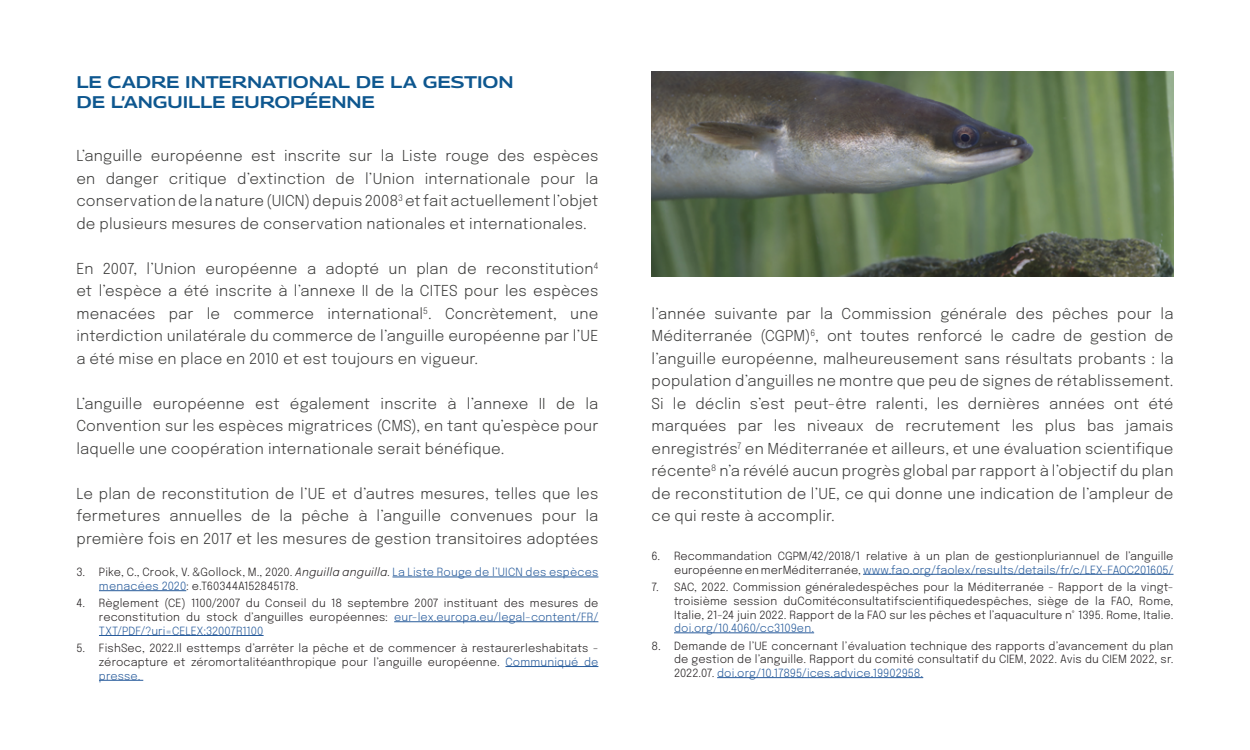
<style>
.page{position:relative;width:1250px;height:750px;background:#fff}
.page>*{position:absolute;margin:0;border:0;box-sizing:border-box;transform-origin:0 0}
.t1{font:600 16.88px/20px "Georama Expanded";letter-spacing:-.01em;color:#0e578f}
.t2{font:300 15px/22.5px "Epilogue";letter-spacing:.01em;color:#3c3c3b;text-align:justify}
.t3{font:300 11.25px/13.8px "Epilogue";letter-spacing:.01em;color:#231f20;text-align:justify}
.t4{font:300 11.25px "Epilogue";color:#275b9b}
.s1{font-style:italic}
.s2{color:#275b9b}
</style>
<div class="page">
<hr style="left:393px;top:577px;width:205px;height:1px;background:#275b9b">
<hr style="left:99px;top:590px;width:87px;height:1px;background:#275b9b">
<hr style="left:394px;top:622px;width:204px;height:1px;background:#275b9b">
<hr style="left:99px;top:635px;width:165px;height:1px;background:#275b9b">
<hr style="left:505px;top:666px;width:93px;height:1px;background:#275b9b">
<hr style="left:99px;top:680px;width:44px;height:1px;background:#275b9b">
<img style="left:652px;top:71px;width:522px;height:206px">
<hr style="left:863px;top:574px;width:311px;height:1px;background:#275b9b">
<hr style="left:674px;top:633px;width:140px;height:1px;background:#275b9b">
<hr style="left:717px;top:677px;width:206px;height:1px;background:#275b9b">
<p class="t1" style="left:76px;top:72px;width:439px">LE CADRE INTERNATIONAL DE LA GESTION<br>DE L’ANGUILLE EUROPÉENNE</p>
<p class="t2" style="left:76px;top:144px;width:523px">L’anguille européenne est inscrite sur la Liste rouge des espèces en danger critique d’extinction de l’Union internationale pour la conservation de la nature (UICN) depuis 2008<sup>3</sup> et fait actuellement l’objet de plusieurs mesures de conservation nationales et internationales.</p>
<p class="t2" style="left:76px;top:256px;width:523px">En 2007, l’Union européenne a adopté un plan de reconstitution<sup>4 </sup>et l’espèce a été inscrite à l’annexe II de la CITES pour les espèces menacées par le commerce international<sup>5</sup>. Concrètement, une interdiction unilatérale du commerce de l’anguille européenne par l’UE a été mise en place en 2010 et est toujours en vigueur.</p>
<p class="t2" style="left:76px;top:391px;width:523px">L’anguille européenne est également inscrite à l’annexe II de la Convention sur les espèces migratrices (CMS), en tant qu’espèce pour laquelle une coopération internationale serait bénéfique.</p>
<p class="t2" style="left:76px;top:481px;width:523px">Le plan de reconstitution de l’UE et d’autres mesures, telles que les fermetures annuelles de la pêche à l’anguille convenues pour la première fois en 2017 et les mesures de gestion transitoires adoptées</p>
<p class="t3" style="left:99px;top:565px;width:501px;text-indent:-22px">3. Pike, C., Crook, V. &amp;Gollock, M., 2020. <span class="s1">Anguilla anguilla</span>. <span class="s2">La Liste Rouge de l’UICN des espèces menacées 2020</span>: e.T60344A152845178.</p>
<p class="t3" style="left:99px;top:596px;width:501px;text-indent:-22px">4. Règlement (CE) 1100/2007 du Conseil du 18 septembre 2007 instituant des mesures de reconstitution du stock d’anguilles européennes: <span class="s2">eur-lex.europa.eu/legal-content/FR/ TXT/PDF/?uri=CELEX:32007R1100</span></p>
<p class="t3" style="left:99px;top:641px;width:501px;text-indent:-22px">5. FishSec, 2022.Il esttemps d’arrêter la pêche et de commencer à restaurerleshabitats - zérocapture et zéromortalitéanthropique pour l’anguille européenne. <span class="s2">Communiqué de presse.</span></p>
<p class="t2" style="left:652px;top:301px;width:523px">l’année suivante par la Commission générale des pêches pour la Méditerranée (CGPM)<sup>6</sup>, ont toutes renforcé le cadre de gestion de l’anguille européenne, malheureusement sans résultats probants : la population d’anguilles ne montre que peu de signes de rétablissement.<br>Si le déclin s’est peut-être ralenti, les dernières années ont été marquées par les niveaux de recrutement les plus bas jamais enregistrés<sup>7</sup> en Méditerranée et ailleurs, et une évaluation scientifique récente<sup>8</sup> n’a révélé aucun progrès global par rapport à l’objectif du plan de reconstitution de l’UE, ce qui donne une indication de l’ampleur de ce qui reste à accomplir.</p>
<p class="t3" style="left:652px;top:548px;width:523px;text-align:right">6. Recommandation CGPM/42/2018/1 relative à un plan de gestionpluriannuel de l’anguille européenne en merMéditerranée, <span class="s2">www.fao.org/faolex/results/details/fr/c/LEX-FAOC201605/</span></p>
<p class="t3" style="left:674px;top:579px;width:501px;text-indent:-22px">7. SAC, 2022. Commission généraledespêches pour la Méditerranée - Rapport de la vingt&shy;troisième session duComitéconsultatifscientifiquedespêches, siège de la FAO, Rome, Italie, 21-24 juin 2022. Rapport de la FAO sur les pêches et l’aquaculture n° 1395. Rome, Italie.</p>
<p class="t4" style="left:674px;top:620px;width:142px">doi.org/10.4060/cc3109en.</p>
<p class="t3" style="left:674px;top:638px;width:501px;text-indent:-22px">8. Demande de l’UE concernant l’évaluation technique des rapports d’avancement du plan de gestion de l’anguille. Rapport du comité consultatif du CIEM, 2022. Avis du CIEM 2022, sr.<br>2022.07. <span class="s2">doi.org/10.17895/ices.advice.19902958.</span></p>
</div>
